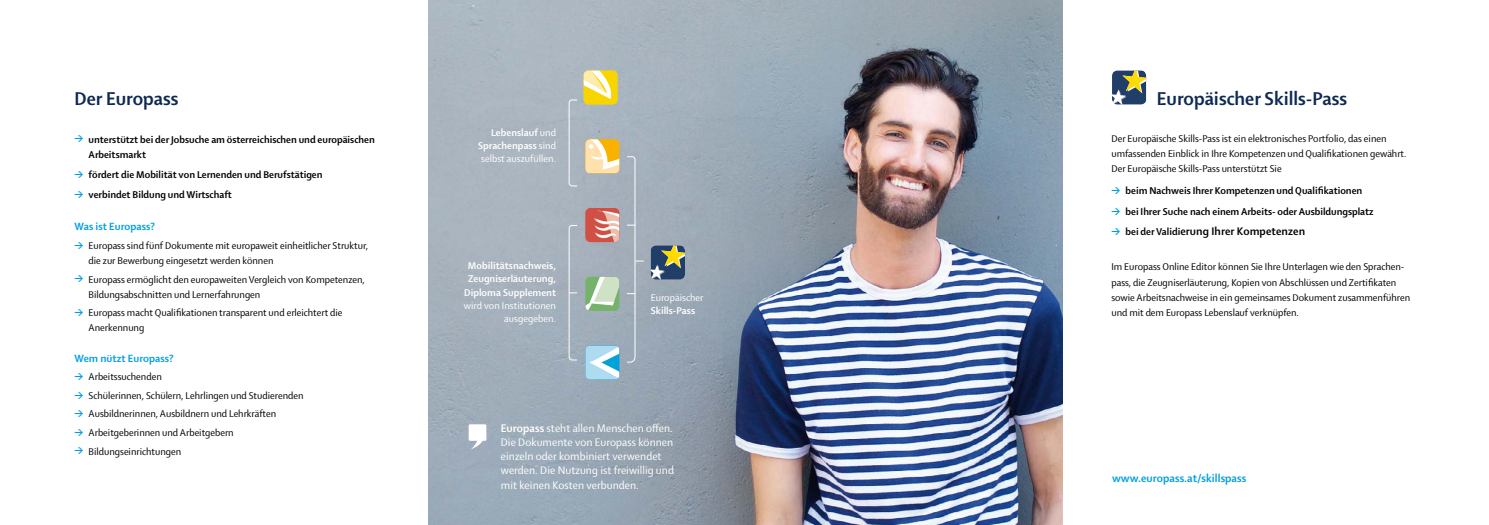
<style>
.page{position:relative;width:1489px;height:525px;background:#fff}
.page>*{position:absolute;margin:0;border:0;box-sizing:border-box;transform-origin:0 0}
.t1{font:700 20px "Shaker 2";color:#0e2954}
.t2{font:11.88px/14.2px "Shaker 2";letter-spacing:.005em;color:#fff}
.t3{font:700 11.88px "Shaker 2";letter-spacing:.01em;color:#000}
.t4{font:700 11.88px "Shaker 2";letter-spacing:.005em;color:#009ee0}
.t5{font:700 11.25px "Shaker 2";letter-spacing:.005em;color:#009ee0}
.t6{font:10.62px/15px "Shaker 2";color:#000}
.t7{font:700 10.62px/20.4px "Shaker 2";color:#000}
.t8{font:10.62px/13.1px "Shaker 2";letter-spacing:.005em;color:#fff;text-align:right}
.t9{font:700 10.62px/13.1px "Shaker 2";letter-spacing:.005em;color:#fff;text-align:center}
.s1{font-family:"DIN";font-size:8.75px;color:#009ee0}
.s2{font-family:"DIN";font-weight:700;font-size:8.75px;color:#009ee0}
.s3{font-weight:700}
.s4{font-size:10.62px}
</style>
<div class="page">
<svg style="left:1112px;top:70px;width:34px;height:35px"></svg>
<img style="left:428px;top:0;width:634px;height:524px">
<svg style="left:585px;top:208px;width:34px;height:34px"></svg>
<svg style="left:585px;top:276px;width:34px;height:35px"></svg>
<svg style="left:585px;top:345px;width:34px;height:34px"></svg>
<svg style="left:650px;top:245px;width:35px;height:35px"></svg>
<svg style="left:568px;top:70px;width:51px;height:117px;background:#cac5a2"></svg>
<svg style="left:568px;top:224px;width:10px;height:137px"></svg>
<svg style="left:468px;top:424px;width:18px;height:25px"></svg>
<svg style="left:626px;top:156px;width:17px;height:207px;background:#a7b1bd"></svg>
<h1 class="t1" style="left:74px;top:85px;width:105px">Der Europass</h1>
<p class="t7" style="left:89px;top:131px;width:288px;line-height:15px;text-indent:-14px"><span class="s1">&gt;</span> unterstützt bei der Jobsuche am österreichischen und europäischen<br>Arbeitsmarkt</p>
<p class="t7" style="left:74px;top:164px;width:249px"><span class="s1">&gt;</span> fördert die Mobilität von Lernenden und Berufstätigen <span class="s1">&gt;</span> verbindet Bildung und Wirtschaft</p>
<p class="t5" style="left:74px;top:219px;width:82px">Was ist Europass?</p>
<p class="t6" style="left:89px;top:237px;width:281px;text-indent:-14px"><span class="s2">&gt;</span> Europass sind fünf Dokumente mit europaweit einheitlicher Struktur, die zur Bewerbung eingesetzt werden können</p>
<p class="t6" style="left:89px;top:271px;width:278px;text-indent:-14px"><span class="s2">&gt;</span> Europass ermöglicht den europaweiten Vergleich von Kompetenzen,<br>Bildungsabschnitten und Lernerfahrungen</p>
<p class="t6" style="left:89px;top:304px;width:255px;text-indent:-14px"><span class="s2">&gt;</span> Europass macht Qualifikationen transparent und erleichtert die<br>Anerkennung</p>
<p class="t5" style="left:74px;top:350px;width:101px">Wem nützt Europass?</p>
<p class="t6" style="left:74px;top:367px;width:230px;line-height:18.5px"><span class="s2">&gt;</span> Arbeitssuchenden<br><span class="s2">&gt;</span> Schülerinnen, Schülern, Lehrlingen und Studierenden <span class="s2">&gt;</span> Ausbildnerinnen, Ausbildnern und Lehrkräften<br><span class="s2">&gt;</span> Arbeitgeberinnen und Arbeitgebern<br><span class="s2">&gt;</span> Bildungseinrichtungen</p>
<p class="t8" style="left:478px;top:125px;width:79px;text-align:justify;text-indent:13px"><span class="s3">Lebenslauf</span> und <span class="s3">Sprachenpass</span> sind selbst auszufüllen.</p>
<p class="t9" style="left:464px;top:259px;width:93px">Mobilitätsnachweis,<br>Zeugniserläuterung,<br>Diploma Supplement</p>
<p class="t8" style="left:463px;top:298px;width:94px">wird von Institutionen ausgegeben.</p>
<p class="t8" style="left:650px;top:290px;width:54px">Europäischer</p>
<p class="t9" style="left:650px;top:303px;width:46px">Skills-Pass</p>
<p class="t2" style="left:501px;top:420px;width:175px"><span class="s3">Europass</span> steht allen Menschen offen.<br>Die Dokumente von Europass können einzeln oder kombiniert verwendet werden. Die Nutzung ist freiwillig und mit keinen Kosten verbunden.</p>
<h1 class="t1" style="left:1156px;top:85px;width:192px">Europäischer Skills-Pass</h1>
<p class="t6" style="left:1111px;top:131px;width:296px">Der Europäische Skills-Pass ist ein elektronisches Portfolio, das einen umfassenden Einblick in Ihre Kompetenzen und Qualifikationen gewährt.<br>Der Europäische Skills-Pass unterstützt Sie</p>
<p class="t7" style="left:1111px;top:180px;width:264px"><span class="s1">&gt;</span> beim Nachweis Ihrer Kompetenzen und Qualifikationen <span class="s1">&gt;</span> bei Ihrer Suche nach einem Arbeits- oder Ausbildungsplatz</p>
<p class="t3" style="left:1111px;top:223px;width:195px"><span class="s1">&gt;</span> <span class="s4">bei der Validi</span>erung Ihrer Kompetenzen</p>
<p class="t6" style="left:1111px;top:259px;width:300px">Im Europass Online Editor können Sie Ihre Unterlagen wie den Sprachen&shy;pass, die Zeugniserläuterung, Kopien von Abschlüssen und Zertifikaten sowie Arbeitsnachweise in ein gemeinsames Dokument zusammenführen und mit dem Europass Lebenslauf verknüpfen.</p>
<p class="t4" style="left:1111px;top:470px;width:136px">www.europass.at/skillspass</p>
</div>
